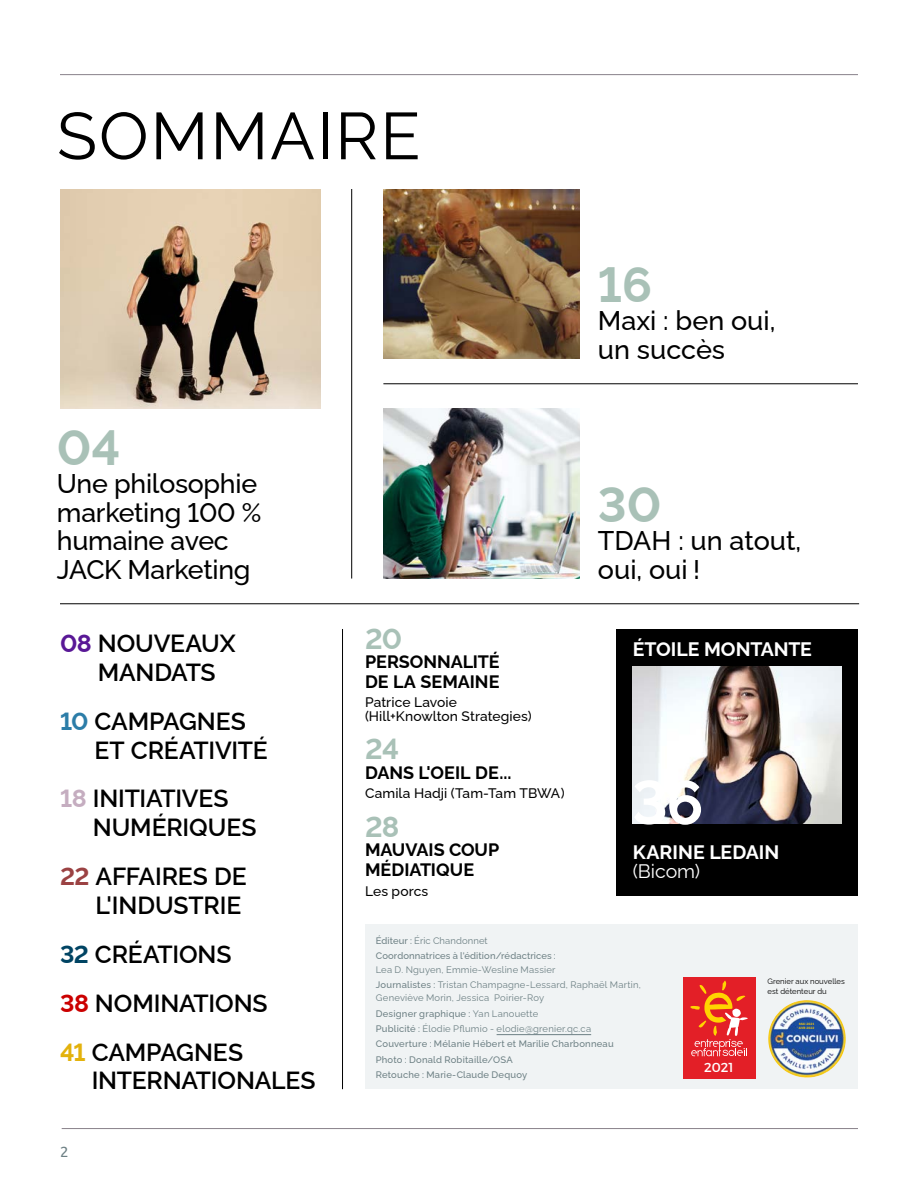
<style>
.page{position:relative;width:918px;height:1188px;background:#fff}
.page>*{position:absolute;margin:0;border:0;box-sizing:border-box;transform-origin:0 0}
.t1{font:66px "Raleway";letter-spacing:.03em;color:#000}
.t2{font:700 61.2px "Raleway";color:#fff}
.t3{font:700 49.5px "Raleway";color:#a9c1b7}
.t4{font:700 29.1px "Raleway";color:#a9c1b7}
.t5{font:500 27px/28.5px "Raleway";letter-spacing:-.01em;color:#000}
.t6{font:600 24.75px/28.7px "Raleway";letter-spacing:-.005em;color:#000}
.t7{font:700 19.5px "Raleway";letter-spacing:-.005em;color:#fff}
.t8{font:19.5px "Raleway";color:#fff}
.t9{font:700 18px/19.4px "Raleway";color:#000}
.t10{font:15px "Ubuntu";color:#6d8084}
.t11{font:500 13.8px/13.5px "Raleway";letter-spacing:.005em;color:#000}
.t12{font:13.05px "Montserrat";color:#fff}
.t13{font:500 9.45px/15.3px "Raleway";letter-spacing:.02em;color:#6d8084}
.t14{font:9.45px/15.3px "Raleway";letter-spacing:.02em;color:#6d8084}
.t15{font:7.8px/10.4px "Raleway";color:#000}
.t16{font:900 3px "Lato";letter-spacing:.065em;color:#ffca07}
.s1{font-weight:700;color:#591896}
.s2{font-weight:700;color:#2c7da8}
.s3{font-weight:700;color:#c5adc0}
.s4{font-weight:700;color:#9b4243}
.s5{font-weight:700;color:#004463}
.s6{font-weight:700;color:#cb0000}
.s7{font-weight:700;color:#e3b20c}
.s8{font-weight:400}
.s9{font-weight:500}
</style>
<div class="page">
<div style="left:365px;top:925px;width:493px;height:164px;background:#f0f3f4"></div>
<hr style="left:497px;top:1034px;width:94px;height:1px;background:#6d8084">
<div style="left:683px;top:977px;width:73px;height:101px;background:#e31f27"></div>
<svg style="left:690px;top:981px;width:58px;height:75px"></svg>
<img style="left:768px;top:1000px;width:78px;height:78px">
<div style="left:796px;top:1021px;width:22px;height:9px;background:#184d9e"></div>
<hr style="left:60px;top:603px;width:799px;height:1px;background:#000">
<hr style="left:383px;top:383px;width:475px;height:1px;background:#000">
<hr style="left:342px;top:629px;width:1px;height:460px;background:#000">
<hr style="left:351px;top:189px;width:1px;height:390px;background:#000">
<img style="left:60px;top:189px;width:260px;height:220px">
<img style="left:383px;top:189px;width:197px;height:170px">
<img style="left:383px;top:409px;width:197px;height:170px">
<div style="left:616px;top:629px;width:242px;height:267px;background:#000"></div>
<img style="left:633px;top:667px;width:208px;height:157px">
<hr style="left:60px;top:74px;width:798px;height:1px;background:#88818a">
<hr style="left:62px;top:1128px;width:796px;height:1px;background:#88818a">
<h1 class="t1" style="left:57px;top:83px;width:365px">SOMMAIRE</h1>
<h3 class="t3" style="left:57px;top:408px;width:65px">04</h3>
<h3 class="t5" style="left:57px;top:466px;width:206px">Une philosophie marketing 100 % humaine avec<br>JACK Marketing</h3>
<h3 class="t3" style="left:598px;top:245px;width:56px">16</h3>
<h3 class="t5" style="left:598px;top:303px;width:179px">Maxi : ben oui, un succès</h3>
<h3 class="t3" style="left:598px;top:465px;width:65px">30</h3>
<h3 class="t5" style="left:598px;top:523px;width:205px">TDAH : un atout, oui, oui !</h3>
<h3 class="t6" style="left:98px;top:626px;width:139px;text-indent:-38px"><span class="s1">08</span> NOUVEAUX<br>MANDATS</h3>
<h3 class="t6" style="left:95px;top:704px;width:175px;text-indent:-35px"><span class="s2">10</span> CAMPAGNES<br>ET CRÉATIVITÉ</h3>
<h3 class="t6" style="left:93px;top:782px;width:165px;text-indent:-33px"><span class="s3">18</span> INITIATIVES<br>NUMÉRIQUES</h3>
<h3 class="t6" style="left:60px;top:859px;width:188px;text-align:right"><span class="s4">22</span> AFFAIRES DE<br>L'INDUSTRIE</h3>
<h3 class="t6" style="left:60px;top:927px;width:209px;line-height:48.9px"><span class="s5">32</span> CRÉATIONS<br><span class="s6">38</span> NOMINATIONS<br><span class="s7">41</span> CAMPAGNES</h3>
<h3 class="t6" style="left:92px;top:1063px;width:225px">INTERNATIONALES</h3>
<h3 class="t10" style="left:60px;top:1142px;width:10px">2</h3>
<h3 class="t4" style="left:365px;top:615px;width:39px">20</h3>
<h3 class="t9" style="left:365px;top:650px;width:136px">PERSONNALITÉ<br>DE LA SEMAINE</h3>
<h3 class="t11" style="left:365px;top:694px;width:168px">Patrice Lavoie (Hill+Knowlton Strategies)</h3>
<h3 class="t4" style="left:365px;top:726px;width:35px">24</h3>
<h3 class="t9" style="left:365px;top:761px;width:148px">DANS L'OEIL DE...</h3>
<h3 class="t11" style="left:365px;top:785px;width:201px">Camila Hadji (Tam-Tam TBWA)</h3>
<h3 class="t4" style="left:365px;top:804px;width:36px">28</h3>
<h3 class="t9" style="left:365px;top:838px;width:136px">MAUVAIS COUP<br>MÉDIATIQUE</h3>
<h3 class="t11" style="left:365px;top:882px;width:65px">Les porcs</h3>
<h3 class="t7" style="left:633px;top:633px;width:181px">ÉTOILE MONTANTE</h3>
<h2 class="t2" style="left:632px;top:754px;width:73px">36</h2>
<h3 class="t7" style="left:633px;top:836px;width:148px">KARINE LEDAIN</h3>
<h3 class="t8" style="left:633px;top:856px;width:69px">(Bicom)</h3>
<p class="t13" style="left:376px;top:932px;width:182px">Éditeur : <span class="s8">Éric Chandonnet<br></span>Coordonnatrices à l'édition/rédactrices :</p>
<p class="t14" style="left:376px;top:961px;width:267px">Lea D. Nguyen, Emmie-Wesline Massier<br><span class="s9">Journalistes :</span> Tristan Champagne-Lessard, Raphaël Martin,</p>
<p class="t13" style="left:376px;top:989px;width:239px"><span class="s8">Geneviève Morin, Jessica Poirier-Roy<br></span>Designer graphique : <span class="s8">Yan Lanouette<br></span>Publicité : <span class="s8">Élodie Pflumio - elodie@grenier.qc.ca </span>Couverture : Mélanie Hébert et Marilie Charbonneau Photo : Donald Robitaille/OSA<br>Retouche : Marie-Claude Dequoy</p>
<h3 class="t12" style="left:704px;top:1059px;width:31px">2021</h3>
<p class="t15" style="left:768px;top:975px;width:79px">Grenier aux nouvelles est détenteur du</p>
<p class="t16" style="left:799px;top:1022px;width:17px">MAI 2021</p>
<p class="t16" style="left:797px;top:1026px;width:19px">– AVR 2022</p>
</div>
